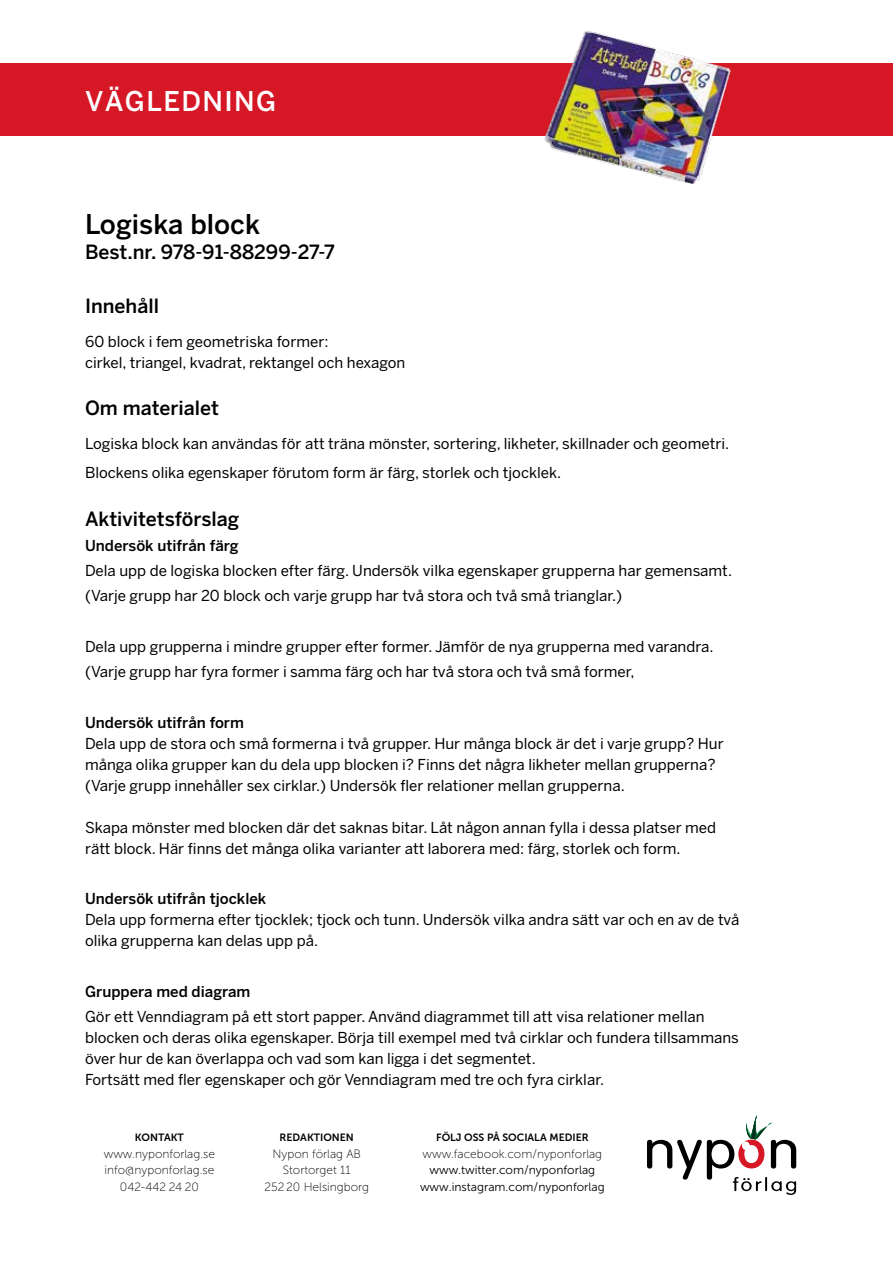
<style>
.page{position:relative;width:893px;height:1263px;background:#fff}
.page>*{position:absolute;margin:0;border:0;box-sizing:border-box;transform-origin:0 0}
.t1{font:500 27px "Benton Sans";color:#000}
.t2{font:500 27px "Benton Sans";letter-spacing:.05em;color:#fff}
.t3{font:500 19.5px "Benton Sans";color:#000}
.t4{font:15px/21px "Benton Sans";color:#000}
.t5{font:500 15px "Benton Sans";color:#000}
.t6{font:12px/16.5px "Museo Sans 100";color:#000;text-align:center}
.t7{font:12px/16.5px "Museo Sans 300";color:#000;text-align:center}
.t8{font:10.5px "Museo Sans 700";color:#000}
</style>
<div class="page">
<div style="left:0;top:64px;width:893px;height:72px;background:#d61726"></div>
<svg style="left:647px;top:1115px;width:149px;height:80px"></svg>
<img style="left:539px;top:31px;width:197px;height:152px">
<h1 class="t2" style="left:85px;top:85px;width:193px">VÄGLEDNING</h1>
<h1 class="t1" style="left:85px;top:208px;width:177px">Logiska block</h1>
<h2 class="t3" style="left:85px;top:241px;width:251px">Best.nr. 978-91-88299-27-7</h2>
<h2 class="t3" style="left:85px;top:295px;width:75px">Innehåll</h2>
<p class="t4" style="left:85px;top:331px;width:322px">60 block i fem geometriska former:<br>cirkel, triangel, kvadrat, rektangel och hexagon</p>
<h2 class="t3" style="left:85px;top:397px;width:135px">Om materialet</h2>
<p class="t4" style="left:85px;top:429px;width:646px;line-height:29.5px">Logiska block kan användas för att träna mönster, sortering, likheter, skillnader och geometri.<br>Blockens olika egenskaper förutom form är färg, storlek och tjocklek.</p>
<h2 class="t3" style="left:85px;top:507px;width:156px">Aktivitetsförslag</h2>
<p class="t5" style="left:85px;top:537px;width:155px">Undersök utifrån färg</p>
<p class="t4" style="left:85px;top:558px;width:649px;line-height:25.2px">Dela upp de logiska blocken efter färg. Undersök vilka egenskaper grupperna har gemensamt. (Varje grupp har 20 block och varje grupp har två stora och två små trianglar.)</p>
<p class="t4" style="left:85px;top:634px;width:630px;line-height:25.2px">Dela upp grupperna i mindre grupper efter former. Jämför de nya grupperna med varandra. (Varje grupp har fyra former i samma färg och har två stora och två små former,</p>
<p class="t5" style="left:85px;top:713px;width:160px">Undersök utifrån form</p>
<p class="t4" style="left:85px;top:733px;width:640px">Dela upp de stora och små formerna i två grupper. Hur många block är det i varje grupp? Hur många olika grupper kan du dela upp blocken i? Finns det några likheter mellan grupperna? (Varje grupp innehåller sex cirklar.) Undersök fler relationer mellan grupperna.</p>
<p class="t4" style="left:85px;top:817px;width:633px">Skapa mönster med blocken där det saknas bitar. Låt någon annan fylla i dessa platser med rätt block. Här finns det många olika varianter att laborera med: färg, storlek och form.</p>
<p class="t5" style="left:85px;top:890px;width:183px">Undersök utifrån tjocklek</p>
<p class="t4" style="left:85px;top:909px;width:656px">Dela upp formerna efter tjocklek; tjock och tunn. Undersök vilka andra sätt var och en av de två olika grupperna kan delas upp på.</p>
<p class="t5" style="left:85px;top:982px;width:167px">Gruppera med diagram</p>
<p class="t4" style="left:85px;top:1006px;width:655px">Gör ett Venndiagram på ett stort papper. Använd diagrammet till att visa relationer mellan blocken och deras olika egenskaper. Börja till exempel med två cirklar och fundera tillsammans över hur de kan överlappa och vad som kan ligga i det segmentet.<br>Fortsätt med fler egenskaper och gör Venndiagram med tre och fyra cirklar.</p>
<p class="t8" style="left:135px;top:1132px;width:50px">KONTAKT</p>
<p class="t6" style="left:104px;top:1145px;width:113px">www.nyponforlag.se info@nyponforlag.se<br>042-442 24 20</p>
<p class="t8" style="left:280px;top:1132px;width:76px">REDAKTIONEN</p>
<p class="t6" style="left:265px;top:1145px;width:106px">Nypon förlag AB<br>Stortorget 11<br>252 20 Helsingborg</p>
<p class="t8" style="left:436px;top:1132px;width:154px">FÖLJ OSS PÅ SOCIALA MEDIER</p>
<p class="t6" style="left:423px;top:1145px;width:181px">www.facebook.com/nyponforlag</p>
<p class="t7" style="left:420px;top:1162px;width:186px">www.twitter.com/nyponforlag www.instagram.com/nyponforlag</p>
</div>
